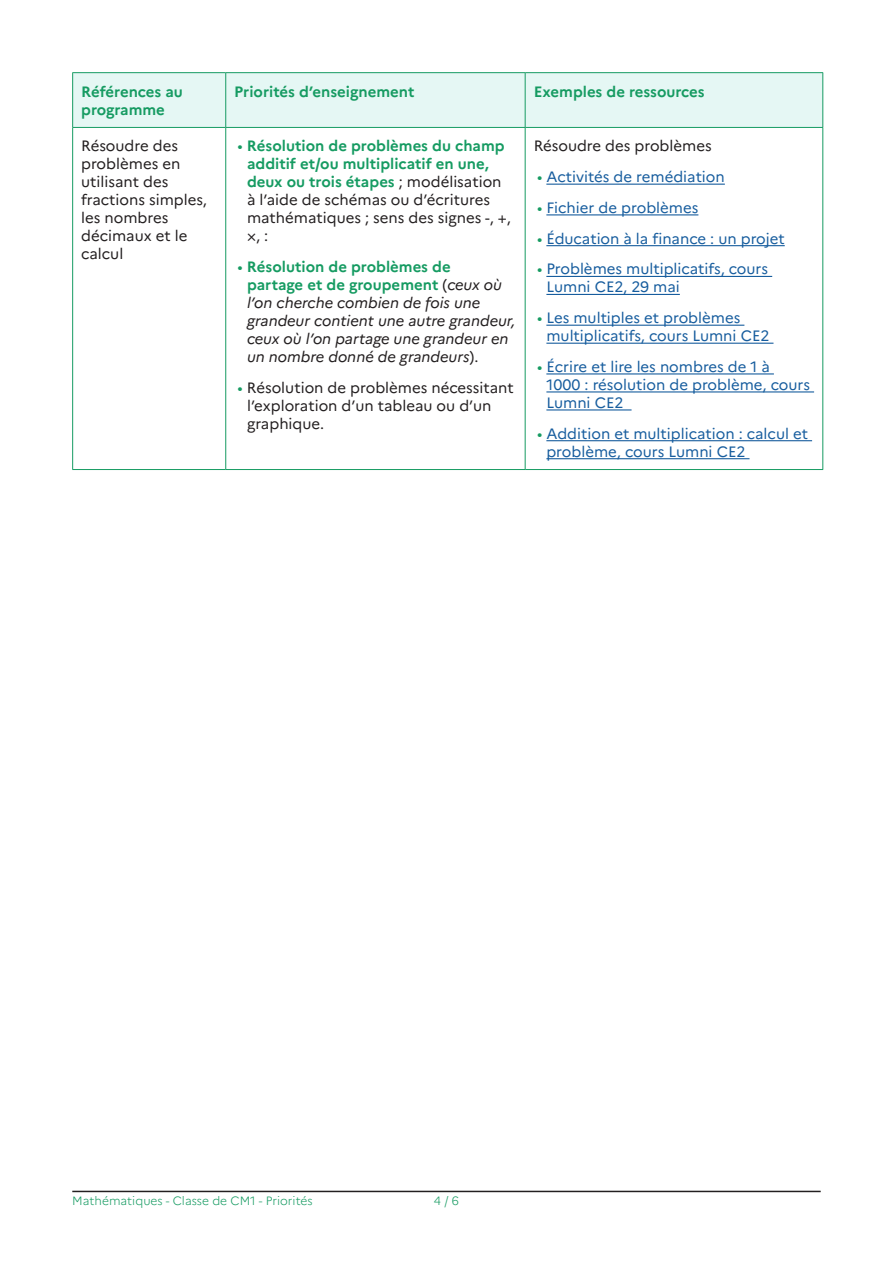
<style>
.page{position:relative;width:893px;height:1263px;background:#fff}
.page>*{position:absolute;margin:0;border:0;box-sizing:border-box;transform-origin:0 0}
.t1{font:15px/18px "Marianne";color:#175d9e}
.Entête{font:700 15px/18px "Marianne";color:#169b62}
.t2{font:15px/18px "Marianne";color:#231f20}
.t3{font:italic 15px/18px "Marianne";color:#231f20}
.t4{font:300 12px "Marianne";color:#169b62}
.s1{font-weight:400}
.s2{font-weight:400;color:#231f20}
.s3{font-style:normal;color:#169b62}
.s4{font-weight:700;font-style:normal;color:#169b62}
.s5{font-style:normal}
.s6{color:#169b62}
</style>
<div class="page">
<hr style="left:72px;top:1191px;width:749px;height:1px;background:#231f20">
<div style="left:73px;top:73px;width:749px;height:54px;background:#e5f7f4"></div>
<hr style="left:525px;top:128px;width:1px;height:341px;background:#169b62">
<hr style="left:822px;top:128px;width:1px;height:341px;background:#169b62">
<hr style="left:226px;top:469px;width:299px;height:1px;background:#169b62">
<hr style="left:525px;top:469px;width:298px;height:1px;background:#169b62">
<hr style="left:225px;top:73px;width:1px;height:54px;background:#169b62">
<hr style="left:72px;top:128px;width:1px;height:341px;background:#169b62">
<hr style="left:225px;top:128px;width:1px;height:341px;background:#169b62">
<hr style="left:72px;top:469px;width:154px;height:1px;background:#169b62">
<hr style="left:72px;top:72px;width:154px;height:1px;background:#169b62">
<hr style="left:72px;top:73px;width:1px;height:54px;background:#169b62">
<hr style="left:226px;top:72px;width:299px;height:1px;background:#169b62">
<hr style="left:525px;top:72px;width:298px;height:1px;background:#169b62">
<hr style="left:822px;top:73px;width:1px;height:54px;background:#169b62">
<hr style="left:72px;top:127px;width:154px;height:1px;background:#169b62">
<hr style="left:226px;top:127px;width:299px;height:1px;background:#169b62">
<hr style="left:525px;top:127px;width:298px;height:1px;background:#169b62">
<hr style="left:525px;top:73px;width:1px;height:54px;background:#169b62">
<hr style="left:546px;top:184px;width:179px;height:1px;background:#175d9e">
<hr style="left:546px;top:214px;width:152px;height:1px;background:#175d9e">
<hr style="left:546px;top:245px;width:239px;height:1px;background:#175d9e">
<hr style="left:546px;top:276px;width:226px;height:1px;background:#175d9e">
<hr style="left:546px;top:294px;width:134px;height:1px;background:#175d9e">
<hr style="left:546px;top:325px;width:198px;height:1px;background:#175d9e">
<hr style="left:546px;top:343px;width:227px;height:1px;background:#175d9e">
<hr style="left:546px;top:373px;width:228px;height:1px;background:#175d9e">
<hr style="left:546px;top:391px;width:268px;height:1px;background:#175d9e">
<hr style="left:546px;top:409px;width:86px;height:1px;background:#175d9e">
<hr style="left:546px;top:440px;width:266px;height:1px;background:#175d9e">
<hr style="left:546px;top:458px;width:203px;height:1px;background:#175d9e">
<p class="Entête" style="left:81px;top:82px;width:103px">Références au programme</p>
<p class="Entête" style="left:234px;top:82px;width:182px">Priorités d’enseignement</p>
<p class="Entête" style="left:534px;top:82px;width:173px">Exemples de ressources</p>
<p class="t2" style="left:81px;top:137px;width:127px">Résoudre des problèmes en utilisant des fractions simples, les nombres décimaux et le calcul</p>
<p class="Entête" style="left:247px;top:137px;width:265px;text-indent:-9px"><span class="s1">•</span> Résolution de problèmes du champ additif et/ou multiplicatif en une, deux ou trois étapes <span class="s2">; modélisation à l’aide de schémas ou d’écritures mathématiques ; sens des signes -, +, ×, :</span></p>
<p class="t3" style="left:247px;top:258px;width:270px;text-indent:-9px"><span class="s3">•</span> <span class="s4">Résolution de problèmes de<br>partage et de groupement</span> <span class="s5">(</span>ceux où l’on cherche combien de fois une grandeur contient une autre grandeur, ceux où l’on partage une grandeur en un nombre donné de grandeurs<span class="s5">).</span></p>
<p class="t2" style="left:247px;top:379px;width:268px;text-indent:-9px"><span class="s6">•</span> Résolution de problèmes nécessitant l’exploration d’un tableau ou d’un graphique.</p>
<p class="t2" style="left:534px;top:137px;width:180px">Résoudre des problèmes</p>
<p class="t1" style="left:537px;top:168px;width:189px"><span class="s6">•</span> Activités de remédiation</p>
<p class="t1" style="left:537px;top:199px;width:163px"><span class="s6">•</span> Fichier de problèmes</p>
<p class="t1" style="left:537px;top:229px;width:249px"><span class="s6">•</span> Éducation à la finance : un projet</p>
<p class="t1" style="left:546px;top:260px;width:223px;text-indent:-9px"><span class="s6">•</span> Problèmes multiplicatifs, cours<br>Lumni CE2, 29 mai</p>
<p class="t1" style="left:546px;top:309px;width:225px;text-indent:-9px"><span class="s6">•</span> Les multiples et problèmes multiplicatifs, cours Lumni CE2</p>
<p class="t1" style="left:546px;top:358px;width:265px;text-indent:-9px"><span class="s6">•</span> Écrire et lire les nombres de 1 à<br>1000 : résolution de problème, cours<br>Lumni CE2</p>
<p class="t1" style="left:546px;top:424px;width:263px;text-indent:-9px"><span class="s6">•</span> Addition et multiplication : calcul et problème, cours Lumni CE2</p>
<p class="t4" style="left:72px;top:1193px;width:242px">Mathématiques - Classe de CM1 - Priorités</p>
<p class="t4" style="left:434px;top:1193px;width:27px">4 / 6</p>
</div>
